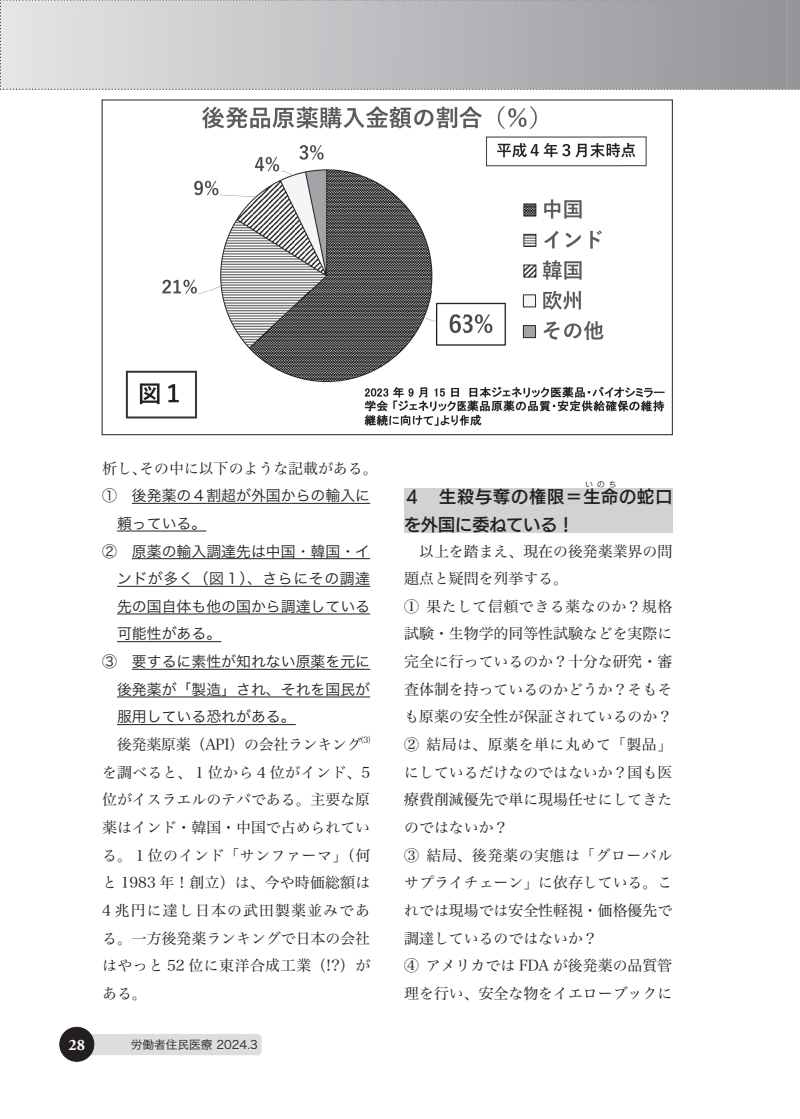
<style>
.page{position:relative;width:800px;height:1119px;background:#fff}
.page>*{position:absolute;margin:0;border:0;box-sizing:border-box;transform-origin:0 0}
.t1{font:16.95px "UD Kakugo Large Pr 6 N DB";letter-spacing:.055em;color:#231f20}
.t2{font:16.95px "UD Kakugo Large Pr 6 N DB";color:#231f20}
.t3{font:700 15.9px "Adobe Garamond Pro";color:#fff}
.t4{font:14.85px/27.6px "Hira Min Pro W3";color:#231f20;text-align:justify}
.t5{font:14.85px "Hira Kaku Pro W3";color:#231f20}
.t6{font:14.85px "Hira Kaku Pro W3";letter-spacing:.04em;color:#231f20}
.t7{font:11.7px "Hira Kaku Pro W3";color:#231f20}
.t8{font:8.7px "Hira Min Pro W3";color:#231f20}
.t9{font:7.5px "UD Kakugo Large Pr 6 N DB";color:#231f20}
</style>
<div class="page">
<div style="left:62px;top:1033px;width:199px;height:21px;background:#dcdddf;border-radius:4px"></div>
<div style="left:60px;top:1027px;width:34px;height:34px;background:#231f20;border-radius:50%"></div>
<div style="left:60px;top:1026px;width:34px;height:35px;border:1px solid #231f20;border-radius:50%"></div>
<svg style="left:0;top:0;width:799px;height:90px;background:#babbbe"></svg>
<hr style="left:132px;top:503px;width:238px;height:1px;background:#231f20">
<hr style="left:117px;top:530px;width:89px;height:1px;background:#231f20">
<hr style="left:132px;top:558px;width:238px;height:1px;background:#231f20">
<hr style="left:117px;top:586px;width:253px;height:1px;background:#231f20">
<hr style="left:117px;top:613px;width:253px;height:1px;background:#231f20">
<hr style="left:117px;top:641px;width:104px;height:1px;background:#231f20">
<hr style="left:132px;top:668px;width:238px;height:1px;background:#231f20">
<hr style="left:117px;top:696px;width:253px;height:1px;background:#231f20">
<hr style="left:117px;top:724px;width:179px;height:1px;background:#231f20">
<div style="left:404px;top:488px;width:268px;height:44px;background:#d1d2d4"></div>
<img style="left:125px;top:106px;width:540px;height:320px">
<p class="t4" style="left:102px;top:453px;width:277px">析し、その中に以下のような記載がある。</p>
<p class="t5" style="left:102px;top:482px;width:269px">①　後発薬の４割超が外国からの輸入に</p>
<p class="t5" style="left:117px;top:510px;width:91px">頼っている。</p>
<p class="t5" style="left:102px;top:537px;width:269px">②　原薬の輸入調達先は中国・韓国・イ</p>
<p class="t6" style="left:117px;top:565px;width:254px">ンドが多く（図１）、さらにその調達</p>
<p class="t5" style="left:117px;top:593px;width:254px">先の国自体も他の国から調達している</p>
<p class="t5" style="left:117px;top:620px;width:106px">可能性がある。</p>
<p class="t5" style="left:102px;top:648px;width:269px">③　要するに素性が知れない原薬を元に</p>
<p class="t5" style="left:117px;top:676px;width:254px">後発薬が「製造」され、それを国民が</p>
<p class="t5" style="left:117px;top:703px;width:180px">服用している恐れがある。</p>
<p class="t4" style="left:102px;top:729px;width:261px">　後発薬原薬（API）の会社ランキング</p>
<p class="t8" style="left:361px;top:732px;width:10px">⑶</p>
<p class="t4" style="left:102px;top:757px;width:269px">を調べると、１位から４位がインド、5位がイスラエルのテバである。主要な原薬はインド・韓国・中国で占められている。１位のインド「サンファーマ」（何と 1983 年！創立）は、今や時価総額は4 兆円に達し日本の武田製薬並みである。一方後発薬ランキングで日本の会社はやっと 52 位に東洋合成工業（!?）がある。</p>
<p class="t3" style="left:68px;top:1035px;width:18px">28</p>
<p class="t7" style="left:119px;top:1034px;width:140px">　労働者住民医療 2024.3</p>
<p class="t9" style="left:585px;top:480px;width:32px">いのち</p>
<p class="t1" style="left:404px;top:487px;width:269px">４　生殺与奪の権限＝生命の蛇口</p>
<p class="t2" style="left:404px;top:515px;width:172px">を外国に委ねている！</p>
<p class="t4" style="left:404px;top:535px;width:269px;text-align:left">　以上を踏まえ、現在の後発薬業界の問題点と疑問を列挙する。<br>① 果たして信頼できる薬なのか？規格試験・生物学的同等性試験などを実際に完全に行っているのか？十分な研究・審査体制を持っているのかどうか？そもそも原薬の安全性が保証されているのか？<br>② 結局は、原薬を単に丸めて「製品」にしているだけなのではないか？国も医療費削減優先で単に現場任せにしてきたのではないか？<br>③ 結局、後発薬の実態は「グローバルサプライチェーン」に依存している。これでは現場では安全性軽視・価格優先で調達しているのではないか？<br>④ アメリカでは FDA が後発薬の品質管理を行い、安全な物をイエローブックに</p>
</div>
